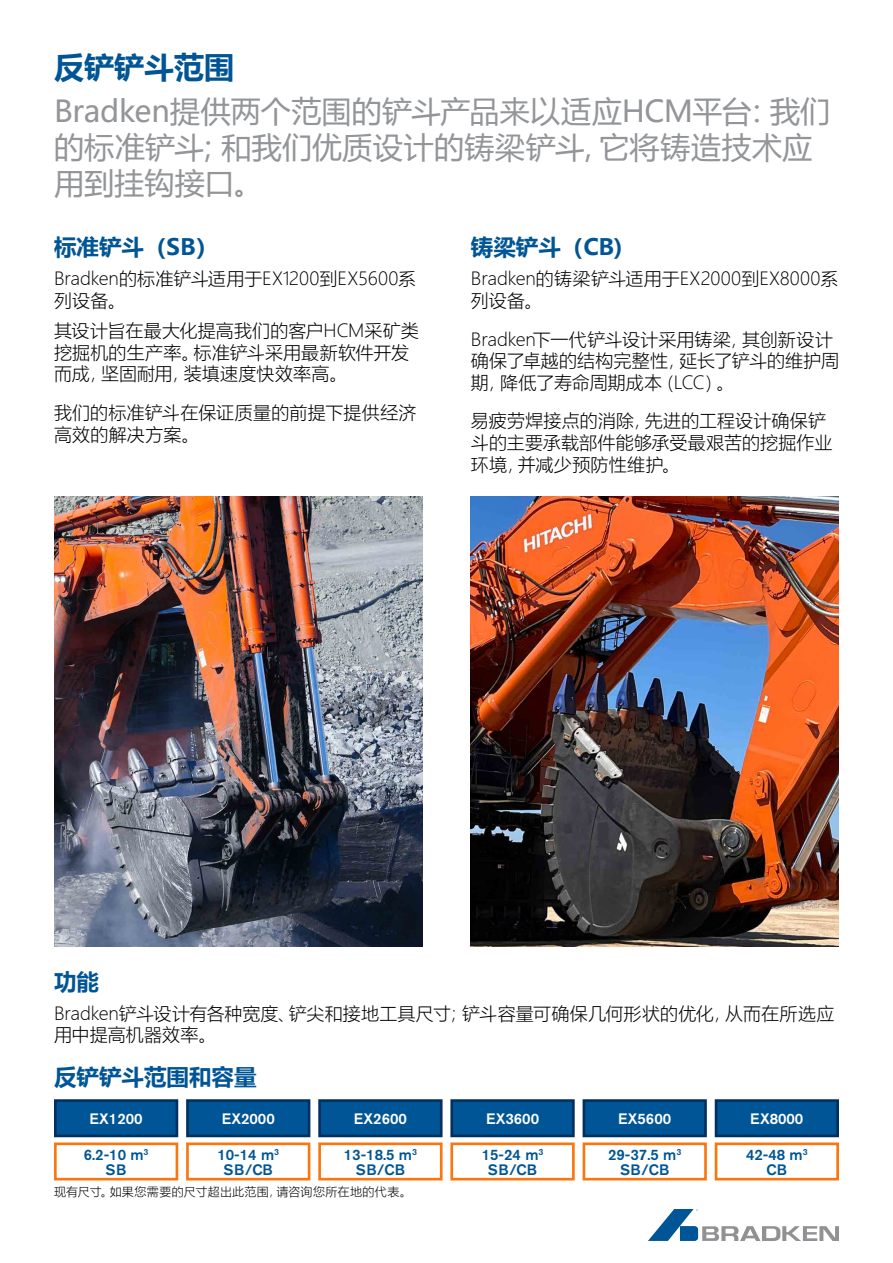
<style>
.page{position:relative;width:893px;height:1263px;background:#fff}
.page>*{position:absolute;margin:0;border:0;box-sizing:border-box;transform-origin:0 0}
.t1{font:30px/36px "Microsoft Ya Hei UI";letter-spacing:.005em;color:#939598}
.t2{font:700 30px "Microsoft Ya Hei UI";color:#005596}
.t3{font:700 22.5px "Microsoft Ya Hei UI";color:#005596}
.t4{font:18px/21.6px "Microsoft Ya Hei UI Light";letter-spacing:.005em;color:#000}
.t5{font:500 15px/15px "Akzidenz Grotesk BE";color:#005596;text-align:center}
.t6{font:500 15px "Akzidenz Grotesk BE";color:#fff}
.t7{font:12px "Microsoft Ya Hei UI Light";letter-spacing:.02em;color:#000}
</style>
<div class="page">
<svg style="left:648px;top:1209px;width:191px;height:32px"></svg>
<div style="left:54px;top:1099px;width:124px;height:38px;background:#005596;border:3px solid #00305f"></div>
<div style="left:54px;top:1142px;width:124px;height:38px;border:3px solid #f9770f"></div>
<div style="left:186px;top:1099px;width:124px;height:38px;background:#005596;border:3px solid #00305f"></div>
<div style="left:186px;top:1142px;width:124px;height:38px;border:3px solid #f9770f"></div>
<div style="left:318px;top:1099px;width:125px;height:38px;background:#005596;border:3px solid #00305f"></div>
<div style="left:318px;top:1142px;width:125px;height:38px;border:3px solid #f9770f"></div>
<div style="left:450px;top:1099px;width:125px;height:38px;background:#005596;border:3px solid #00305f"></div>
<div style="left:450px;top:1142px;width:125px;height:38px;border:3px solid #f9770f"></div>
<div style="left:715px;top:1099px;width:124px;height:38px;background:#005596;border:3px solid #00305f"></div>
<div style="left:583px;top:1099px;width:124px;height:38px;background:#005596;border:3px solid #00305f"></div>
<div style="left:715px;top:1142px;width:124px;height:38px;border:3px solid #f9770f"></div>
<div style="left:583px;top:1142px;width:124px;height:38px;border:3px solid #f9770f"></div>
<img style="left:471px;top:496px;width:368px;height:450px">
<img style="left:54px;top:496px;width:368px;height:450px">
<h1 class="t2" style="left:54px;top:46px;width:181px">反铲铲斗范围</h1>
<h1 class="t1" style="left:54px;top:93px;width:778px">Bradken提供两个范围的铲斗产品来以适应HCM平台：我们的标准铲斗；和我们优质设计的铸梁铲斗，它将铸造技术应用到挂钩接口。</h1>
<p class="t3" style="left:54px;top:231px;width:165px">标准铲斗（SB）</p>
<p class="t4" style="left:54px;top:268px;width:364px">Bradken的标准铲斗适用于EX1200到EX5600系列设备。</p>
<p class="t4" style="left:54px;top:319px;width:366px">其设计旨在最大化提高我们的客户HCM采矿类挖掘机的生产率。标准铲斗采用最新软件开发而成，坚固耐用，装填速度快效率高。</p>
<p class="t4" style="left:54px;top:401px;width:364px">我们的标准铲斗在保证质量的前提下提供经济高效的解决方案。</p>
<p class="t3" style="left:471px;top:231px;width:153px">铸梁铲斗（CB)</p>
<p class="t4" style="left:471px;top:268px;width:369px">Bradken的铸梁铲斗适用于EX2000到EX8000系列设备。</p>
<p class="t4" style="left:471px;top:328px;width:370px">Bradken下一代铲斗设计采用铸梁，其创新设计确保了卓越的结构完整性，延长了铲斗的维护周期，降低了寿命周期成本（LCC）。</p>
<p class="t4" style="left:471px;top:410px;width:363px">易疲劳焊接点的消除，先进的工程设计确保铲斗的主要承载部件能够承受最艰苦的挖掘作业环境，并减少预防性维护。</p>
<p class="t3" style="left:54px;top:966px;width:46px">功能</p>
<p class="t4" style="left:54px;top:1002px;width:782px">Bradken铲斗设计有各种宽度、铲尖和接地工具尺寸；铲斗容量可确保几何形状的优化，从而在所选应用中提高机器效率。</p>
<p class="t3" style="left:54px;top:1061px;width:204px">反铲铲斗范围和容量</p>
<p class="t6" style="left:90px;top:1109px;width:55px">EX1200</p>
<p class="t5" style="left:84px;top:1146px;width:66px">6.2-10 m<sup>3<br></sup>SB</p>
<p class="t6" style="left:222px;top:1109px;width:55px">EX2000</p>
<p class="t5" style="left:217px;top:1146px;width:63px">10-14 m<sup>3<br></sup>SB/CB</p>
<p class="t6" style="left:354px;top:1109px;width:55px">EX2600</p>
<p class="t5" style="left:344px;top:1146px;width:75px">13-18.5 m<sup>3<br></sup>SB/CB</p>
<p class="t7" style="left:54px;top:1184px;width:359px">现有尺寸。如果您需要的尺寸超出此范围，请咨询您所在地的代表。</p>
<p class="t6" style="left:486px;top:1109px;width:55px">EX3600</p>
<p class="t5" style="left:482px;top:1146px;width:63px">15-24 m<sup>3<br></sup>SB/CB</p>
<p class="t6" style="left:618px;top:1109px;width:55px">EX5600</p>
<p class="t6" style="left:750px;top:1109px;width:55px">EX8000</p>
<p class="t5" style="left:746px;top:1146px;width:63px">42-48 m<sup>3<br></sup>CB</p>
<p class="t5" style="left:608px;top:1146px;width:75px">29-37.5 m<sup>3<br></sup>SB/CB</p>
</div>
